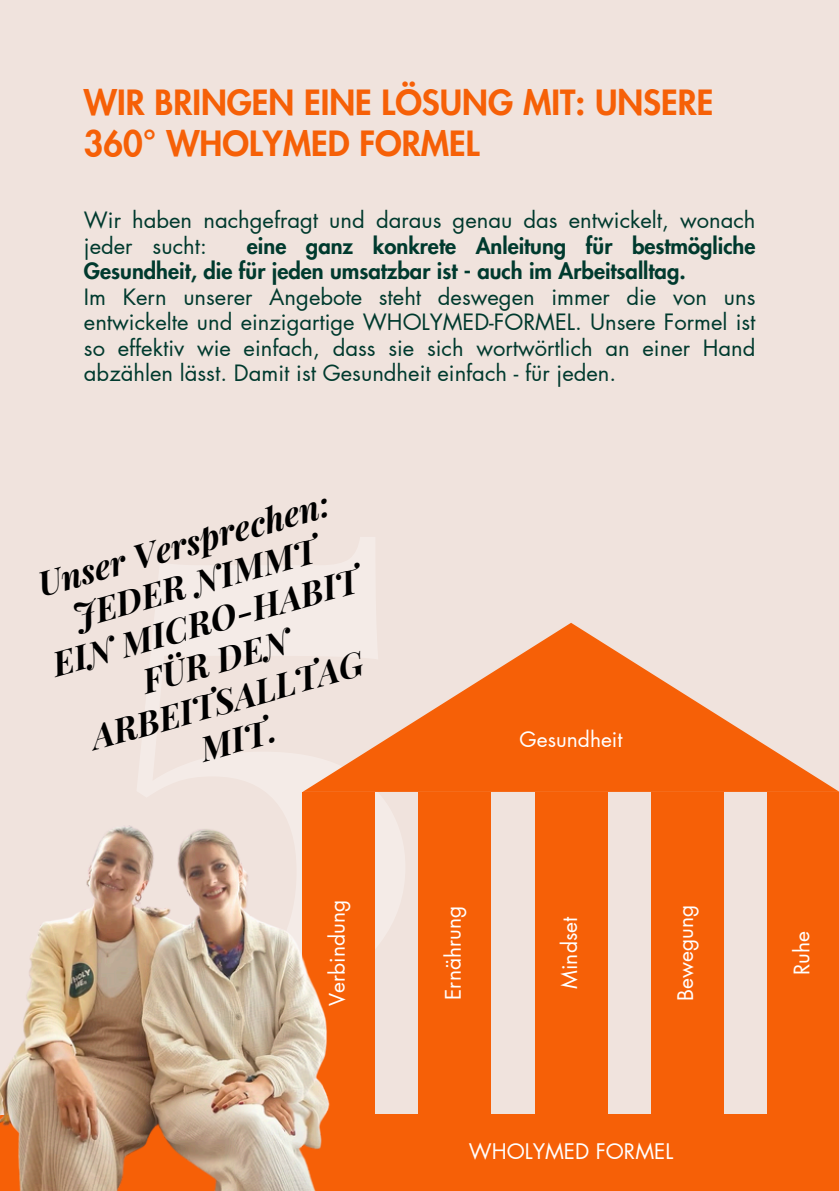
<style>
.page{position:relative;width:839px;height:1191px;background:#fff}
.page>*{position:absolute;margin:0;border:0;box-sizing:border-box;transform-origin:0 0}
.t1{font:700 730.6px "Playfair Display";color:#fff}
.t2{font:italic 700 34px/40.4px "Playfair Display";color:#000;text-align:center}
.t3{font:800 34px/40.4px "Futura LT Pro";color:#f66007}
.t4{font:22px/25.6px "Futura LT Pro";color:#003a2e}
.t5{font:800 22px/25.6px "Futura LT Pro";color:#003a2e}
.t6{font:21px "Futura LT Pro";color:#fff}
</style>
<div class="page">
<div style="left:0;top:0;width:838px;height:1191px;background:#f0e3dd"></div>
<div style="left:302px;top:792px;width:73px;height:322px;background:#f66007"></div>
<div style="left:418px;top:792px;width:73px;height:322px;background:#f66007"></div>
<div style="left:534px;top:792px;width:73px;height:322px;background:#f66007"></div>
<div style="left:650px;top:792px;width:73px;height:322px;background:#f66007"></div>
<div style="left:767px;top:792px;width:71px;height:322px;background:#f66007"></div>
<svg style="left:371px;top:623px;width:467px;height:169px;fill:#f66007"></svg>
<div style="left:302px;top:1114px;width:536px;height:77px;background:#f66007"></div>
<img style="left:0;top:749px;width:371px;height:442px">
<h1 class="t3" style="left:84px;top:84px;width:631px">WIR BRINGEN EINE LÖSUNG MIT: UNSERE<br>360° WHOLYMED FORMEL</h1>
<h3 class="t4" style="left:84px;top:208px;width:673px">Wir haben nachgefragt und daraus genau das entwickelt, wonach jeder sucht:</h3>
<h3 class="t5" style="left:84px;top:234px;width:673px;text-indent:163px">eine ganz konkrete Anleitung für bestmögliche<br>Gesundheit, die für jeden umsatzbar ist - auch im Arbeitsalltag.</h3>
<h1 class="t4" style="left:84px;top:285px;width:673px;text-align:justify">Im Kern unserer Angebote steht deswegen immer die von uns entwickelte und einzigartige WHOLYMED-FORMEL. Unsere Formel ist so effektiv wie einfach, dass sie sich wortwörtlich an einer Hand abzählen lässt. Damit ist Gesundheit einfach - für jeden.</h1>
<p class="t2" style="left:25px;top:567px;width:318px;rotate:-16deg">Unser Versprechen:<br>JEDER NIMMT<br>EIN MICRO-HABIT<br>FÜR DEN<br>ARBEITSALLTAG<br>MIT.</p>
<h1 class="t1" style="left:94px;top:152px;width:337px">5</h1>
<p class="t6" style="left:519px;top:730px;width:104px">Gesundheit</p>
<h2 class="t6" style="left:327px;top:1006px;width:107px;rotate:-90deg">Verbindung</h2>
<p class="t6" style="left:443px;top:1000px;width:95px;rotate:-90deg">Ernährung</p>
<p class="t6" style="left:559px;top:989px;width:73px;rotate:-90deg">Mindset</p>
<p class="t6" style="left:676px;top:1001px;width:97px;rotate:-90deg">Bewegung</p>
<p class="t6" style="left:469px;top:1141px;width:206px">WHOLYMED FORMEL</p>
<p class="t6" style="left:792px;top:975px;width:46px;rotate:-90deg">Ruhe</p>
</div>
